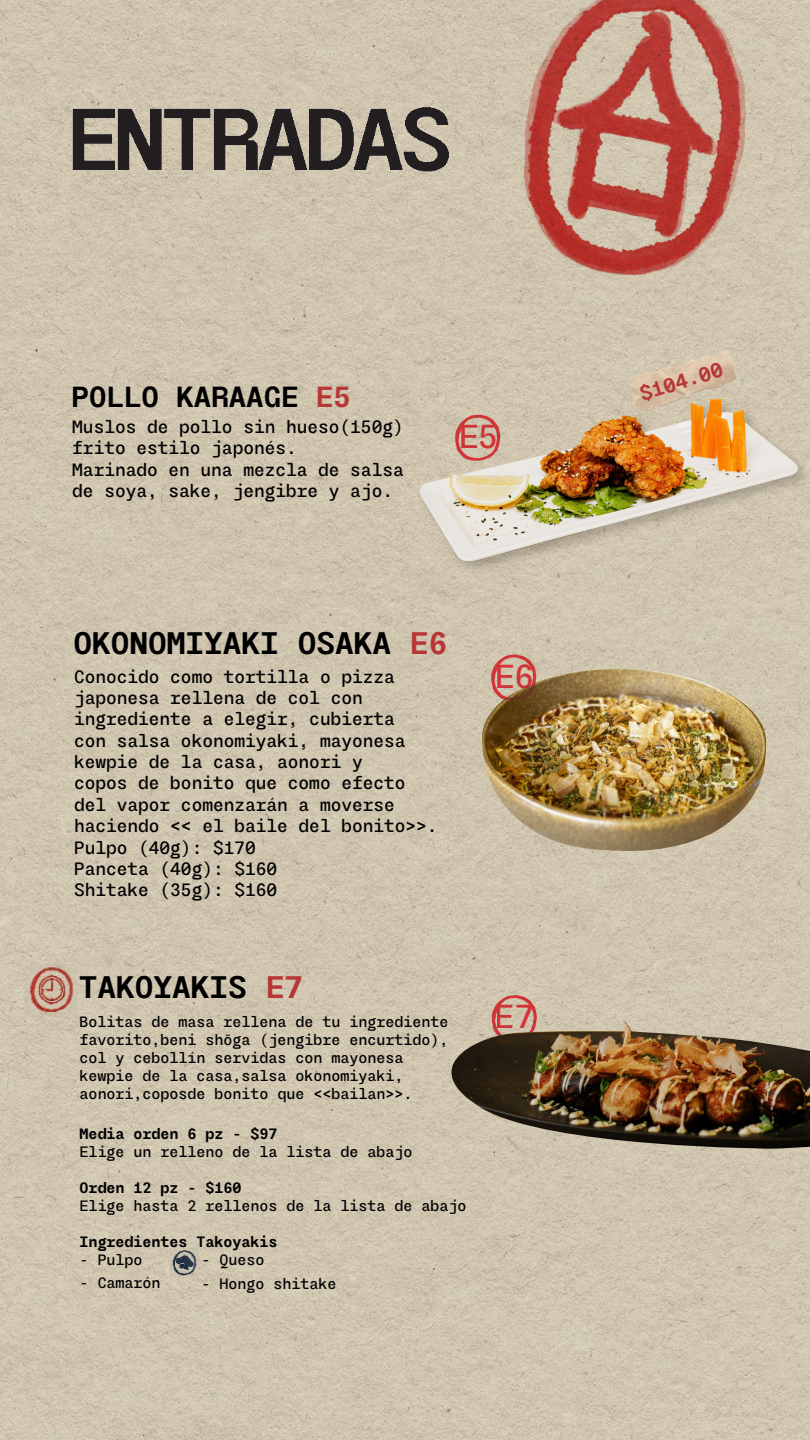
<style>
.page{position:relative;width:810px;height:1440px;background:#fff}
.page>*{position:absolute;margin:0;border:0;box-sizing:border-box;transform-origin:0 0}
.t1{font:500 33.15px "TG Frekuent Mono";color:#ed3537}
.t2{font:700 31.12px "TG Frekuent Mono";color:#000001}
.t3{font:700 29.03px "TG Frekuent Mono";color:#000001}
.t4{font:700 20.48px "TG Frekuent Mono";color:#b83636}
.t5{font:500 17.85px/21.4px "TG Frekuent Mono";color:#000001}
.t6{font:500 15px/18px "TG Frekuent Mono";color:#000001}
.t7{font:700 15px "TG Frekuent Mono";color:#000001}
.s1{color:#b83636}
</style>
<div class="page">
<img style="left:0;top:0;width:810px;height:1440px">
<img style="left:620px;top:339px;width:124px;height:54px">
<img style="left:413px;top:393px;width:397px;height:185px">
<img style="left:414px;top:399px;width:392px;height:165px">
<img style="left:482px;top:669px;width:285px;height:183px">
<svg style="left:491px;top:654px;width:45px;height:47px;background:#bf9984"></svg>
<img style="left:24px;top:964px;width:52px;height:52px">
<img style="left:170px;top:1249px;width:29px;height:28px">
<img style="left:416px;top:1021px;width:394px;height:128px">
<svg style="left:492px;top:995px;width:45px;height:46px;background:#b69381"></svg>
<img style="left:476px;top:0;width:320px;height:305px">
<img style="left:38px;top:68px;width:442px;height:157px">
<img style="left:0;top:660px;width:2px;height:162px">
<h3 class="t3" style="left:72px;top:378px;width:280px">POLLO KARAAGE <span class="s1">E5</span></h3>
<p class="t5" style="left:72px;top:416px;width:333px">Muslos de pollo sin hueso(150g) frito estilo japonés.<br>Marinado en una mezcla de salsa de soya, sake, jengibre y ajo.</p>
<h1 class="t1" style="left:458px;top:415px;width:41px">E5</h1>
<h2 class="t2" style="left:73px;top:624px;width:375px">OKONOMIYAKI OSAKA <span class="s1">E6</span></h2>
<p class="t5" style="left:74px;top:666px;width:365px">Conocido como tortilla o pizza japonesa rellena de col con ingrediente a elegir, cubierta<br>con salsa okonomiyaki, mayonesa kewpie de la casa, aonori y<br>copos de bonito que como efecto del vapor comenzarán a moverse haciendo &lt;&lt; el baile del bonito&gt;&gt;.<br>Pulpo (40g): $170<br>Panceta (40g): $160<br>Shitake (35g): $160</p>
<h1 class="t1" style="left:494px;top:655px;width:41px">E6</h1>
<h2 class="t2" style="left:79px;top:968px;width:226px">TAKOYAKIS <span class="s1">E7</span></h2>
<p class="t6" style="left:79px;top:1012px;width:371px">Bolitas de masa rellena de tu ingrediente favorito,beni shōga (jengibre encurtido), col y cebollín servidas con mayonesa kewpie de la casa,salsa okonomiyaki, aonori,coposde bonito que &lt;&lt;bailan&gt;&gt;.</p>
<p class="t7" style="left:79px;top:1125px;width:200px">Media orden 6 pz - $97</p>
<p class="t6" style="left:79px;top:1143px;width:335px">Elige un relleno de la lista de abajo</p>
<p class="t7" style="left:79px;top:1179px;width:164px">Orden 12 pz - $160</p>
<p class="t6" style="left:79px;top:1197px;width:389px">Elige hasta 2 rellenos de la lista de abajo</p>
<p class="t7" style="left:79px;top:1233px;width:200px">Ingredientes Takoyakis</p>
<p class="t6" style="left:79px;top:1251px;width:64px">- Pulpo</p>
<p class="t6" style="left:79px;top:1274px;width:82px">- Camarón</p>
<p class="t6" style="left:202px;top:1251px;width:64px">- Queso</p>
<p class="t6" style="left:202px;top:1275px;width:136px">- Hongo shitake</p>
<h1 class="t1" style="left:495px;top:996px;width:41px">E7</h1>
<p class="t4" style="left:636px;top:382px;width:88px;rotate:-17deg">$104.00</p>
</div>
